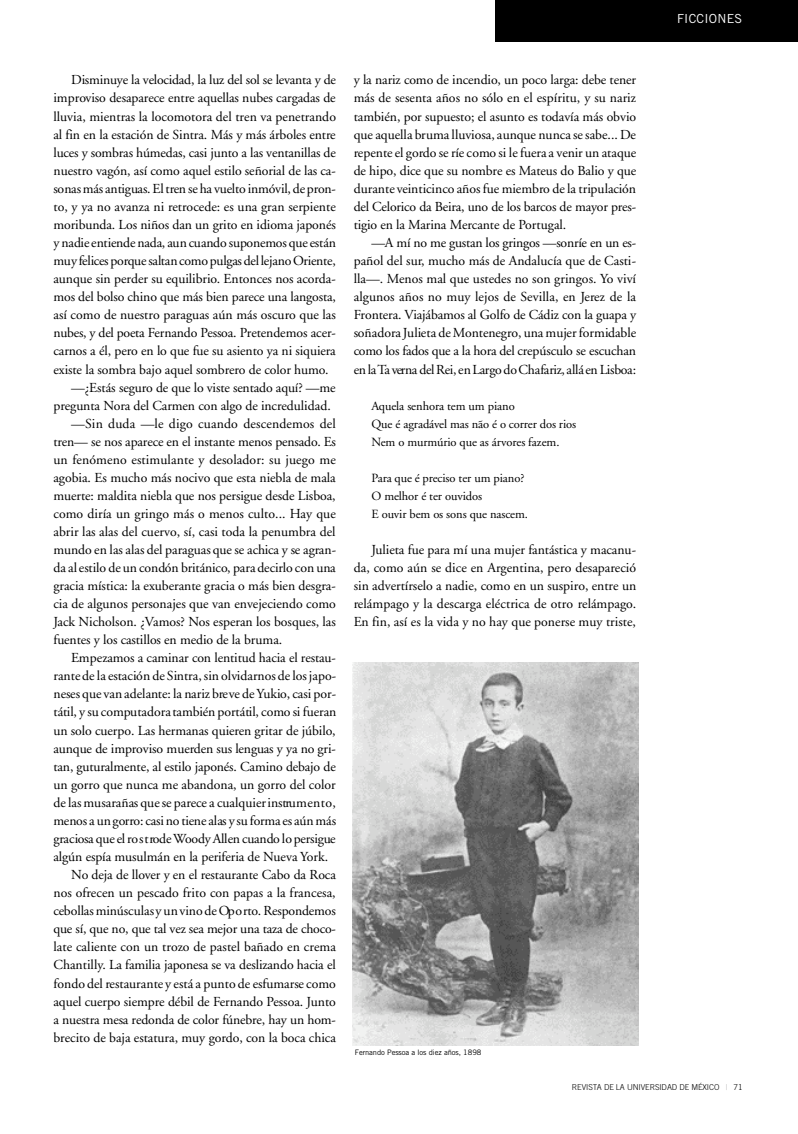
<style>
.page{position:relative;width:798px;height:1134px;background:#fff}
.page>*{position:absolute;margin:0;border:0;box-sizing:border-box;transform-origin:0 0}
.t1{font:13.75px/18.1px "Adobe Garamond";letter-spacing:-.005em;color:#000;text-align:justify}
.t2{font:12.5px/18px "Adobe Garamond";letter-spacing:-.005em;color:#000}
.t3{font:12.5px "Trade Gothic";color:#fff}
.t4{font:300 8.12px "Trade Gothic";letter-spacing:-.01em;color:#000}
.t5{font:7.5px "Trade Gothic";letter-spacing:-.01em;color:#000}
.s1{font-weight:400;color:#bfbfbf}
</style>
<div class="page">
<div style="left:495px;top:0;width:302px;height:41px;background:#000"></div>
<img style="left:352px;top:663px;width:286px;height:382px">
<p class="t3" style="left:676px;top:14px;width:67px">F IC C IO N E S</p>
<p class="t1" style="left:71px;top:72px;width:266px">Disminuye la velocidad, la luz del sol se levanta y de</p>
<p class="t1" style="left:53px;top:90px;width:283px">improviso desaparece entre aquellas nubes cargadas de</p>
<p class="t1" style="left:53px;top:108px;width:284px">lluvia, mientras la locomotora del tren va penetrando</p>
<p class="t1" style="left:53px;top:126px;width:284px">al fin en la estación de Sintra. Más y más árboles entre</p>
<p class="t1" style="left:53px;top:144px;width:284px">luces y sombras húmedas, casi junto a las ventanillas de</p>
<p class="t1" style="left:53px;top:162px;width:284px">nuestro vagón, así como aquel estilo señorial de las ca-</p>
<p class="t1" style="left:53px;top:180px;width:284px">sonasmás antiguas. Eltren seha vuelto inmóvil, depro n-</p>
<p class="t1" style="left:53px;top:199px;width:284px">to, y ya no avanza ni retrocede: es una gran serpiente</p>
<p class="t1" style="left:53px;top:217px;width:284px">moribunda. Los niños dan un grito en idioma japonés</p>
<p class="t1" style="left:53px;top:235px;width:284px">y nadieentiende nada, aun cuando suponemos queestán</p>
<p class="t1" style="left:53px;top:253px;width:284px">muy felices porquesaltancomopulgas dellejanoOrie n te ,</p>
<p class="t1" style="left:53px;top:271px;width:284px">aunque sin perder su equilibrio. Entonces nos acorda-</p>
<p class="t1" style="left:53px;top:289px;width:284px">mos del bolso chino que más bien parece una langosta,</p>
<p class="t1" style="left:53px;top:307px;width:284px">así como de nuestro paraguas aún más oscuro que las</p>
<p class="t1" style="left:53px;top:325px;width:284px">nubes, y del poeta Fernando Pessoa. Pretendemos acer-</p>
<p class="t1" style="left:53px;top:343px;width:284px">carnos a él, pero en lo que fue su asiento ya ni siquiera</p>
<p class="t1" style="left:53px;top:361px;width:276px">existe la sombra bajo aquel sombrero de color humo.</p>
<p class="t1" style="left:71px;top:379px;width:266px">—¿Estás seguro de que lo viste sentado aquí? —me</p>
<p class="t1" style="left:53px;top:397px;width:279px">pregunta Nora del Carmen con algo de incredulidad.</p>
<p class="t1" style="left:71px;top:415px;width:266px">—Sin duda —le digo cuando descendemos del</p>
<p class="t1" style="left:53px;top:433px;width:284px">tren— se nos aparece en el instante menos pensado. Es</p>
<p class="t1" style="left:53px;top:452px;width:284px">un fenómeno estimulante y desolador: su juego me</p>
<p class="t1" style="left:53px;top:470px;width:284px">agobia. Es mucho más nocivo que esta niebla de mala</p>
<p class="t1" style="left:53px;top:488px;width:283px">muerte: maldita niebla que nos persigue desde Lisboa,</p>
<p class="t1" style="left:53px;top:506px;width:284px">como diría un gringo más o menos culto... Hay que</p>
<p class="t1" style="left:53px;top:524px;width:283px">abrir las alas del cuervo, sí, casi toda la penumbra del</p>
<p class="t1" style="left:53px;top:542px;width:284px">mundo en las alas del paraguas que se achica y se agran-</p>
<p class="t1" style="left:53px;top:560px;width:284px">da al estilo de un condón británico, para decirlo con una</p>
<p class="t1" style="left:53px;top:578px;width:284px">gracia mística: la exuberante gracia o más bien desgra-</p>
<p class="t1" style="left:53px;top:596px;width:284px">cia de algunos personajes que van envejeciendo como</p>
<p class="t1" style="left:53px;top:614px;width:284px">Jack Nicholson. ¿Vamos? Nos esperan los bosques, las</p>
<p class="t1" style="left:53px;top:632px;width:230px">fuentes y los castillos en medio de la bruma.</p>
<p class="t1" style="left:71px;top:650px;width:266px">Empezamos a caminar con lentitud hacia el restau-</p>
<p class="t1" style="left:53px;top:668px;width:284px">rante de la estación de Sintra,sin olvidarnos de los japo-</p>
<p class="t1" style="left:53px;top:686px;width:284px">neses que van adelante: la nariz bre ve de Yukio, casi por-</p>
<p class="t1" style="left:53px;top:704px;width:284px">tátil, y su computadora también portátil, como si fueran</p>
<p class="t1" style="left:53px;top:723px;width:284px">un solo cuerpo. Las hermanas quieren gritar de júbilo,</p>
<p class="t1" style="left:53px;top:741px;width:284px">aunque de improviso muerden sus lenguas y ya no gri-</p>
<p class="t1" style="left:53px;top:759px;width:284px">tan, guturalmente, al estilo japonés. Camino debajo de</p>
<p class="t1" style="left:53px;top:777px;width:284px">un gorro que nunca me abandona, un gorro del color</p>
<p class="t1" style="left:53px;top:795px;width:284px">de las musarañas quese parece a cualquier instru m e n to ,</p>
<p class="t1" style="left:53px;top:813px;width:284px">menos a ungorro: casi no tiene alas y su forma es aún más</p>
<p class="t1" style="left:53px;top:831px;width:284px">graciosa que el ro s t rodeWoody Allen cuando lopersigue</p>
<p class="t1" style="left:53px;top:849px;width:276px">algún espía musulmán en la periferia de Nueva York.</p>
<p class="t1" style="left:71px;top:867px;width:266px">No deja de llover y en el restaurante Cabo da Roca</p>
<p class="t1" style="left:53px;top:885px;width:284px">nos ofrecen un pescado frito con papas a la francesa,</p>
<p class="t1" style="left:53px;top:903px;width:284px">cebollasminúsculasy unvinode Op o rto. Re sp o n d e m o s</p>
<p class="t1" style="left:53px;top:921px;width:284px">que sí, que no, que tal vez sea mejor una taza de choco-</p>
<p class="t1" style="left:53px;top:939px;width:284px">late caliente con un trozo de pastel bañado en crema</p>
<p class="t1" style="left:53px;top:957px;width:284px">Chantilly. La familia japonesa se va deslizando hacia el</p>
<p class="t1" style="left:53px;top:975px;width:284px">fondo del restaurante y está a punto de esfumarse como</p>
<p class="t1" style="left:53px;top:993px;width:284px">aquel cuerpo siempre débil de Fernando Pessoa. Junto</p>
<p class="t1" style="left:53px;top:1011px;width:284px">a nuestra mesa redonda de color fúnebre, hay un hom-</p>
<p class="t1" style="left:53px;top:1029px;width:284px">brecito de baja estatura, muy gordo, con la boca chica</p>
<p class="t1" style="left:353px;top:72px;width:284px">y la nariz como de incendio, un poco larga: debe tener más de sesenta años no sólo en el espíritu, y su nariz también, por supuesto; el asunto es todavía más obvio que aquella bruma lluviosa, aunque nunca se sabe... De repente el gordo se ríe como si le fuera a venir un ataque de hipo, dice que su nombre es Mateus do Balio y que durante veinticinco años fue miembro de la tripulación del Celorico da Beira, uno de los barcos de mayor pres&shy;tigio en la Marina Mercante de Portugal.</p>
<p class="t1" style="left:353px;top:235px;width:284px;text-indent:18px">—A mí no me gustan los gringos —sonríe en un es&shy;pañol del sur, mucho más de Andalucía que de Casti&shy;lla—. Menos mal que ustedes no son gringos. Yo viví algunos años no muy lejos de Sevilla, en Jerez de la Frontera. Viajábamos al Golfo de Cádiz con la guapa y soñadora Julieta de Mo n te n e g ro, una mujer formidable como los fados que a la hora del crepúsculo se escuchan enla Ta verna del Rei, enLargo doChafariz, allá enLisboa:</p>
<p class="t2" style="left:371px;top:398px;width:206px">Aquela senhora tem um piano<br>Que é agradável mas não é o correr dos rios<br>Nem o murmúrio que as árvores fazem.</p>
<p class="t2" style="left:371px;top:470px;width:158px">Para que é preciso ter um piano?<br>O melhor é ter ouvidos<br>E ouvir bem os sons que nascem.</p>
<p class="t1" style="left:353px;top:542px;width:284px;text-indent:18px">Julieta fue para mí una mujer fantástica y macanu&shy;da, como aún se dice en Argentina, pero desapareció sin advertírselo a nadie, como en un suspiro, entre un relámpago y la descarga eléctrica de otro relámpago.<br>En fin, así es la vida y no hay que ponerse muy triste,</p>
<p class="t5" style="left:355px;top:1049px;width:128px">Fernando Pessoa a los diez años, 1898</p>
<p class="t4" style="left:571px;top:1084px;width:172px">REVISTA DE LA UNIVERSIDAD DE MÉXICO <span class="s1">|</span> 71</p>
</div>
